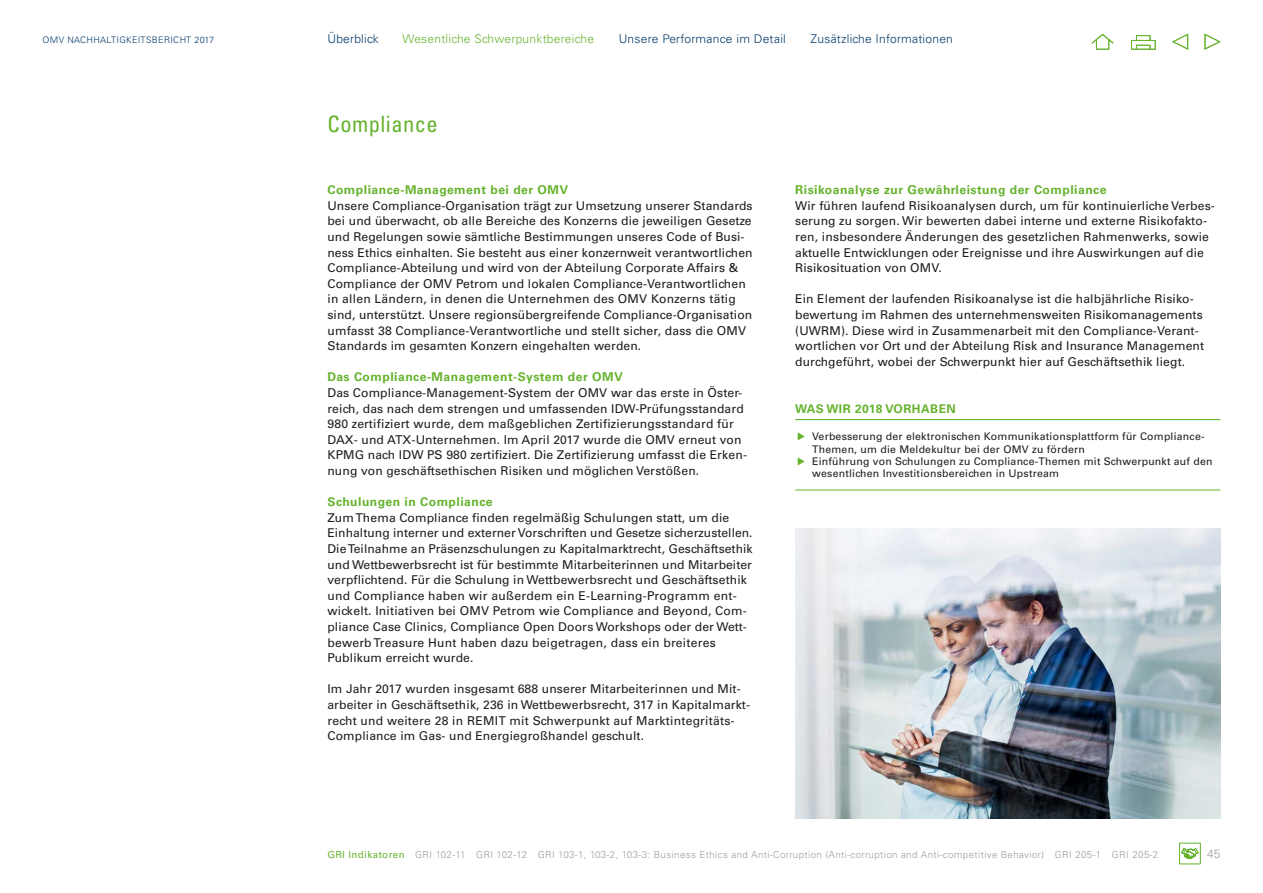
<style>
.page{position:relative;width:1263px;height:893px;background:#fff}
.page>*{position:absolute;margin:0;border:0;box-sizing:border-box;transform-origin:0 0}
.t1{font:condensed 22.5px "Univers LT Std";letter-spacing:.02em;color:#66b32e}
.t2{font:12.15px/15.6px "Univers LT Std";letter-spacing:.01em;color:#1d1d1b}
.t3{font:700 12.15px "Univers LT Std";letter-spacing:.04em;color:#66b32e}
.t4{font:300 12px "Univers LT Std";letter-spacing:.02em;color:#00396a}
.t5{font:300 12px "Univers LT Std";letter-spacing:.02em;color:#66b32e}
.t6{font:700 12px "Univers LT Std";letter-spacing:.04em;color:#66b32e}
.t7{font:300 12px "Univers LT Std";color:#9d9d9d}
.t8{font:10.5px/12.5px "Univers LT Std";letter-spacing:.02em;color:#1d1d1b}
.t9{font:300 9.75px "Univers LT Std";letter-spacing:.04em;color:#9d9d9d}
.t10{font:300 9px "Univers LT Std";letter-spacing:.04em;color:#00396a}
.s1{font-weight:400;color:#66b32e}
</style>
<div class="page">
<svg style="left:1091px;top:33px;width:23px;height:11px"></svg>
<div style="left:1131px;top:40px;width:24px;height:10px;border:1px solid #66b32e"></div>
<div style="left:1136px;top:45px;width:14px;height:5px;border:1px solid #66b32e"></div>
<div style="left:1136px;top:35px;width:14px;height:6px;border:1px solid #66b32e"></div>
<div style="left:1096px;top:39px;width:13px;height:11px;border:1px solid #66b32e"></div>
<svg style="left:1204px;top:33px;width:16px;height:17px"></svg>
<svg style="left:1172px;top:33px;width:16px;height:17px"></svg>
<img style="left:796px;top:528px;width:424px;height:290px">
<hr style="left:795px;top:419px;width:425px;height:1px;background:#66b32e">
<hr style="left:795px;top:490px;width:425px;height:1px;background:#66b32e">
<div style="left:1179px;top:843px;width:21px;height:21px;border:1px solid #66b32e"></div>
<svg style="left:1181px;top:848px;width:18px;height:11px"></svg>
<p class="t10" style="left:43px;top:34px;width:173px">OMV NACHHALTIGKEITSBERICHT 2017</p>
<p class="t4" style="left:327px;top:31px;width:53px">Überblick</p>
<p class="t5" style="left:403px;top:31px;width:193px">Wesentliche Schwerpunktbereiche</p>
<p class="t4" style="left:619px;top:31px;width:169px">Unsere Performance im Detail</p>
<p class="t4" style="left:811px;top:31px;width:144px">Zusätzliche Informationen</p>
<h1 class="t1" style="left:327px;top:110px;width:112px">Compliance</h1>
<p class="t3" style="left:327px;top:183px;width:242px">Compliance-Management bei der OMV</p>
<p class="t2" style="left:327px;top:198px;width:427px">Unsere Compliance-Organisation trägt zur Umsetzung unserer Standards bei und überwacht, ob alle Bereiche des Konzerns die jeweiligen Gesetze und Regelungen sowie sämtliche Bestimmungen unseres Code of Busi&shy;ness Ethics einhalten. Sie besteht aus einer konzernweit verantwortlichen Compliance-Abteilung und wird von der Abteilung Corporate Affairs &amp; Compliance der OMV Petrom und lokalen Compliance-Verantwortlichen in allen Ländern, in denen die Unternehmen des OMV Konzerns tätig sind, unterstützt. Unsere regionsübergreifende Compliance-Organisation umfasst 38 Compliance-Verantwortliche und stellt sicher, dass die OMV Standards im gesamten Konzern eingehalten werden.</p>
<p class="t3" style="left:327px;top:370px;width:297px">Das Compliance-Management-System der OMV</p>
<p class="t2" style="left:327px;top:385px;width:421px">Das Compliance-Management-System der OMV war das erste in Öster&shy;reich, das nach dem strengen und umfassenden IDW-Prüfungsstandard 980 zertifiziert wurde, dem maßgeblichen Zertifizierungsstandard für DAX- und ATX-Unternehmen. Im April 2017 wurde die OMV erneut von KPMG nach IDW PS 980 zertifiziert. Die Zertifizierung umfasst die Erken&shy;nung von geschäftsethischen Risiken und möglichen Verstößen.</p>
<p class="t3" style="left:327px;top:495px;width:167px">Schulungen in Compliance</p>
<p class="t2" style="left:327px;top:510px;width:427px">Zum Thema Compliance finden regelmäßig Schulungen statt, um die Einhaltung interner und externer Vorschriften und Gesetze sicherzustellen.<br>Die Teilnahme an Präsenzschulungen zu Kapitalmarktrecht, Geschäftsethik und Wettbewerbsrecht ist für bestimmte Mitarbeiterinnen und Mitarbeiter verpflichtend. Für die Schulung in Wettbewerbsrecht und Geschäftsethik und Compliance haben wir außerdem ein E-Learning-Programm ent&shy;wickelt. Initiativen bei OMV Petrom wie Compliance and Beyond, Com&shy;pliance Case Clinics, Compliance Open Doors Workshops oder der Wett&shy;bewerb Treasure Hunt haben dazu beigetragen, dass ein breiteres Publikum erreicht wurde.</p>
<p class="t2" style="left:327px;top:681px;width:423px">Im Jahr 2017 wurden insgesamt 688 unserer Mitarbeiterinnen und Mit&shy;arbeiter in Geschäftsethik, 236 in Wettbewerbsrecht, 317 in Kapitalmarkt&shy;recht und weitere 28 in REMIT mit Schwerpunkt auf Marktintegritäts-Compliance im Gas- und Energiegroßhandel geschult.</p>
<p class="t3" style="left:795px;top:183px;width:313px">Risikoanalyse zur Gewährleistung der Compliance</p>
<p class="t2" style="left:795px;top:198px;width:421px">Wir führen laufend Risikoanalysen durch, um für kontinuierliche Verbes&shy;serung zu sorgen. Wir bewerten dabei interne und externe Risikofakto&shy;ren, insbesondere Änderungen des gesetzlichen Rahmenwerks, sowie aktuelle Entwicklungen oder Ereignisse und ihre Auswirkungen auf die Risikosituation von OMV.</p>
<p class="t2" style="left:795px;top:291px;width:410px">Ein Element der laufenden Risikoanalyse ist die halbjährliche Risiko&shy;bewertung im Rahmen des unternehmensweiten Risikomanagements (UWRM). Diese wird in Zusammenarbeit mit den Compliance-Verant&shy;wortlichen vor Ort und der Abteilung Risk and Insurance Management durchgeführt, wobei der Schwerpunkt hier auf Geschäftsethik liegt.</p>
<p class="t6" style="left:795px;top:402px;width:162px">WAS WIR 2018 VORHABEN</p>
<p class="t8" style="left:812px;top:430px;width:402px">Verbesserung der elektronischen Kommunikationsplattform für Compliance-Themen, um die Meldekultur bei der OMV zu fördern<br>Einführung von Schulungen zu Compliance-Themen mit Schwerpunkt auf den wesentlichen Investitionsbereichen in Upstream</p>
<p class="t9" style="left:327px;top:848px;width:832px"><span class="s1">GRI Indikatoren</span> GRI 102-11 GRI 102-12 GRI 103-1, 103-2, 103-3: Business Ethics and Anti-Corruption (Anti-corruption and Anti-competitive Behavior) GRI 205-1 GRI 205-2</p>
<p class="t7" style="left:1207px;top:846px;width:15px">45</p>
</div>
